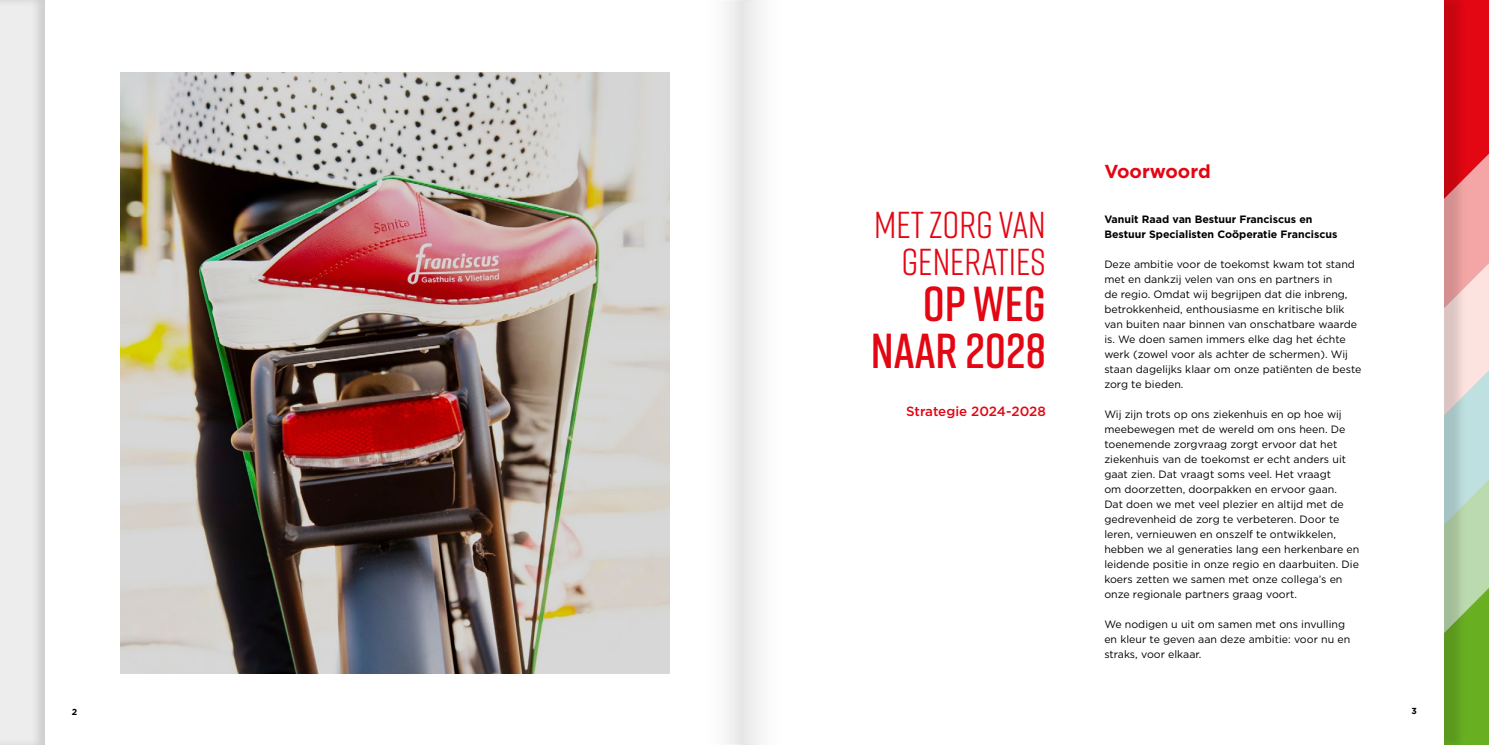
<style>
.page{position:relative;width:1489px;height:745px;background:#fff}
.page>*{position:absolute;margin:0;border:0;box-sizing:border-box;transform-origin:0 0}
.t1{font:600 49px/46.2px "Rift";color:#e30613;text-align:right}
.t2{font:37.38px/36.5px "Rift";color:#e30613;text-align:right}
.t3{font:700 18.75px "Gotham Pro";color:#e30613}
.t4{font:500 13.38px "Gotham";letter-spacing:-.005em;color:#e30613}
.t5{font:10.62px/15px "Gotham";color:#000}
.t6{font:700 10.62px/15px "Gotham";color:#000}
.t7{font:700 8.75px "Gotham";color:#000}
</style>
<div class="page">
<svg style="left:1465px;top:0;width:23px;height:743px;background:#c69c7d"></svg>
<div style="left:0;top:0;width:56px;height:744px;background:#000;opacity:.13"></div>
<div style="left:750px;top:0;width:715px;height:744px;background:#000;opacity:.13"></div>
<div style="left:744px;top:0;width:699px;height:744px;background:#fff"></div>
<div style="left:45px;top:0;width:699px;height:744px;background:#fff"></div>
<img style="left:120px;top:72px;width:549px;height:600px">
<div style="left:727px;top:2px;width:33px;height:740px;background:#eee"></div>
<h2 class="t2" style="left:874px;top:205px;width:173px">MET ZORG VAN<br>GENERATIES</h2>
<h1 class="t1" style="left:870px;top:279px;width:177px">OP WEG<br>NAAR 2028</h1>
<p class="t4" style="left:906px;top:402px;width:141px">Strategie 2024-2028</p>
<h3 class="t3" style="left:1104px;top:160px;width:108px">Voorwoord</h3>
<p class="t6" style="left:1104px;top:211px;width:234px">Vanuit Raad van Bestuur Franciscus en<br>Bestuur Specialisten Coöperatie Franciscus</p>
<p class="t5" style="left:1104px;top:256px;width:259px">Deze ambitie voor de toekomst kwam tot stand met en dankzij velen van ons en partners in<br>de regio. Omdat wij begrijpen dat die inbreng, betrokkenheid, enthousiasme en kritische blik van buiten naar binnen van onschatbare waarde is. We doen samen immers elke dag het échte werk (zowel voor als achter de schermen). Wij staan dagelijks klaar om onze patiënten de beste zorg te bieden.</p>
<p class="t5" style="left:1104px;top:406px;width:257px">Wij zijn trots op ons ziekenhuis en op hoe wij meebewegen met de wereld om ons heen. De toenemende zorgvraag zorgt ervoor dat het ziekenhuis van de toekomst er echt anders uit gaat zien. Dat vraagt soms veel. Het vraagt<br>om doorzetten, doorpakken en ervoor gaan.<br>Dat doen we met veel plezier en altijd met de gedrevenheid de zorg te verbeteren. Door te leren, vernieuwen en onszelf te ontwikkelen, hebben we al generaties lang een herkenbare en leidende positie in onze regio en daarbuiten. Die koers zetten we samen met onze collega’s en onze regionale partners graag voort.</p>
<p class="t5" style="left:1104px;top:616px;width:247px">We nodigen u uit om samen met ons invulling en kleur te geven aan deze ambitie: voor nu en straks, voor elkaar.</p>
<p class="t7" style="left:72px;top:705px;width:7px">2</p>
<p class="t7" style="left:1411px;top:704px;width:7px">3</p>
</div>
